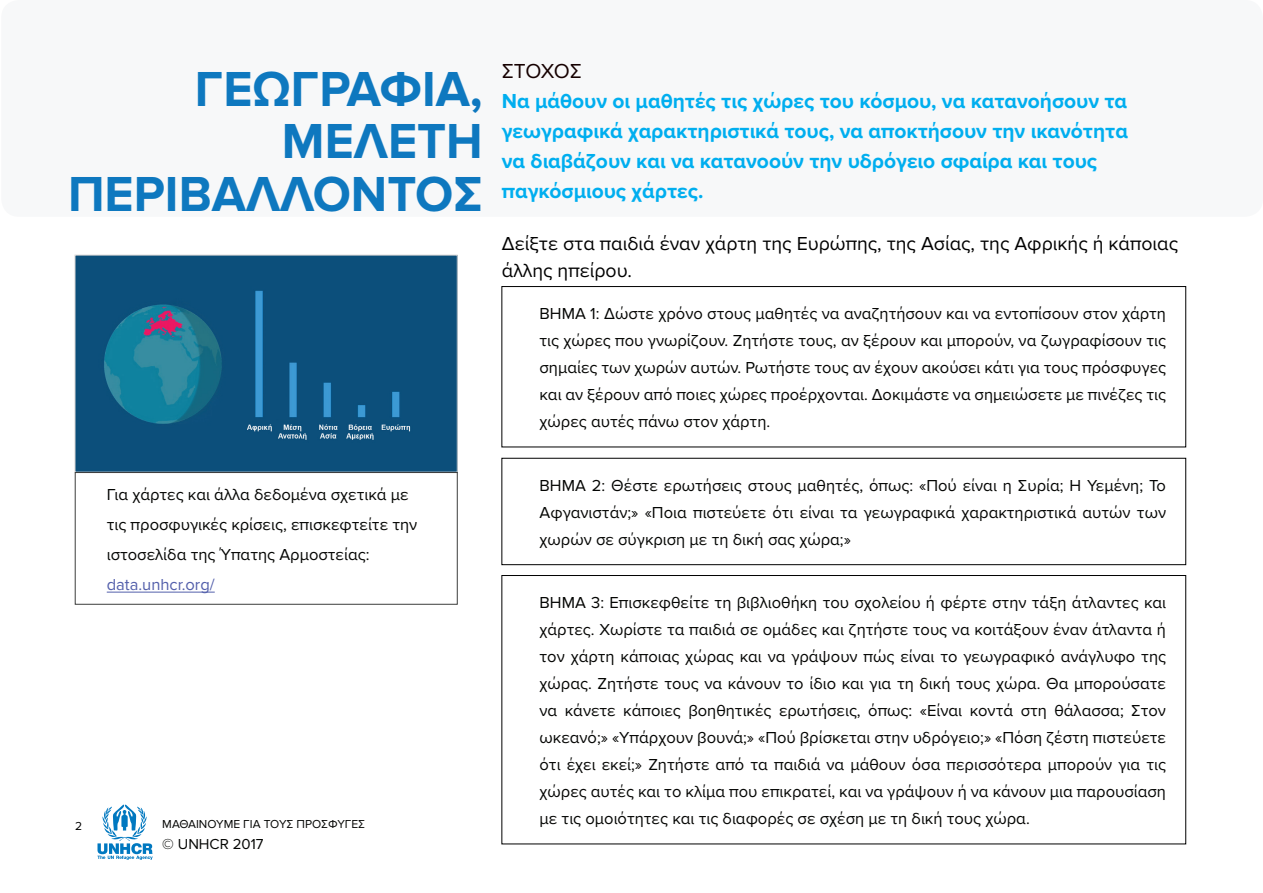
<style>
.page{position:relative;width:1263px;height:893px;background:#fff}
.page>*{position:absolute;margin:0;border:0;box-sizing:border-box;transform-origin:0 0}
.t1{font:700 51px/52.5px "Proxima Nova";color:#0e78bf;text-align:right}
.t2{font:700 21px/30px "Proxima Nova";color:#00aeef}
.t3{font:21px "Proxima Nova";letter-spacing:-.025em;color:#150000}
.t4{font:19.5px/27px "Proxima Nova";color:#000}
.t5{font:16.5px/27px "Proxima Nova";color:#040503;text-align:justify}
.t6{font:16.5px "Proxima Nova";color:#535fab}
.t7{font:15px "Proxima Nova";color:#040503}
.t8{font:12px "Proxima Nova";color:#040503}
.t9{font:12px "Proxima Nova";color:#000}
</style>
<div class="page">
<div style="left:1px;top:0;width:1262px;height:217px;background:#f4f5f6;border-radius:18px"></div>
<div style="left:502px;top:286px;width:684px;height:161px;border:1px solid #000"></div>
<div style="left:502px;top:458px;width:684px;height:107px;border:1px solid #000"></div>
<div style="left:502px;top:575px;width:684px;height:269px;border:1px solid #000"></div>
<img style="left:77px;top:257px;width:378px;height:213px">
<hr style="left:107px;top:592px;width:108px;height:1px;background:#535fab">
<div style="left:75px;top:472px;width:382px;height:132px;border:1px solid #3c3d3c"></div>
<svg style="left:97px;top:805px;width:56px;height:55px"></svg>
<h1 class="t1" style="left:68px;top:63px;width:416px">ΓΕΩΓΡΑΦΙΑ,<br>ΜΕΛΕΤΗ<br>ΠΕΡΙΒΑΛΛΟΝΤΟΣ</h1>
<p class="t5" style="left:107px;top:480px;width:312px;line-height:30px;text-align:left">Για χάρτες και άλλα δεδομένα σχετικά με τις προσφυγικές κρίσεις, επισκεφτείτε την ιστοσελίδα της Ύπατης Αρμοστείας:</p>
<p class="t6" style="left:107px;top:575px;width:109px">data.unhcr.org/</p>
<p class="t9" style="left:75px;top:819px;width:9px">2</p>
<p class="t8" style="left:162px;top:817px;width:204px">ΜΑΘΑΙΝΟΥΜΕ ΓΙΑ ΤΟΥΣ ΠΡΟΣΦΥΓΕΣ</p>
<p class="t7" style="left:162px;top:836px;width:103px">© UNHCR 2017</p>
<p class="t3" style="left:502px;top:59px;width:82px">ΣΤΟΧΟΣ</p>
<p class="t2" style="left:502px;top:86px;width:628px">Να μάθουν οι μαθητές τις χώρες του κόσμου, να κατανοήσουν τα γεωγραφικά χαρακτηριστικά τους, να αποκτήσουν την ικανότητα να διαβάζουν και να κατανοούν την υδρόγειο σφαίρα και τους παγκόσμιους χάρτες.</p>
<p class="t4" style="left:502px;top:230px;width:678px">Δείξτε στα παιδιά έναν χάρτη της Ευρώπης, της Ασίας, της Αφρικής ή κάποιας άλλης ηπείρου.</p>
<p class="t5" style="left:539px;top:301px;width:628px">ΒΗΜΑ 1: Δώστε χρόνο στους μαθητές να αναζητήσουν και να εντοπίσουν στον χάρτη τις χώρες που γνωρίζουν. Ζητήστε τους, αν ξέρουν και μπορούν, να ζωγραφίσουν τις σημαίες των χωρών αυτών. Ρωτήστε τους αν έχουν ακούσει κάτι για τους πρόσφυγες και αν ξέρουν από ποιες χώρες προέρχονται. Δοκιμάστε να σημειώσετε με πινέζες τις χώρες αυτές πάνω στον χάρτη.</p>
<p class="t5" style="left:539px;top:472px;width:628px">ΒΗΜΑ 2: Θέστε ερωτήσεις στους μαθητές, όπως: «Πού είναι η Συρία; Η Υεμένη; Το Αφγανιστάν;» «Ποια πιστεύετε ότι είναι τα γεωγραφικά χαρακτηριστικά αυτών των χωρών σε σύγκριση με τη δική σας χώρα;»</p>
<p class="t5" style="left:539px;top:589px;width:628px">ΒΗΜΑ 3: Επισκεφθείτε τη βιβλιοθήκη του σχολείου ή φέρτε στην τάξη άτλαντες και χάρτες. Χωρίστε τα παιδιά σε ομάδες και ζητήστε τους να κοιτάξουν έναν άτλαντα ή τον χάρτη κάποιας χώρας και να γράψουν πώς είναι το γεωγραφικό ανάγλυφο της χώρας. Ζητήστε τους να κάνουν το ίδιο και για τη δική τους χώρα. Θα μπορούσατε να κάνετε κάποιες βοηθητικές ερωτήσεις, όπως: «Είναι κοντά στη θάλασσα; Στον ωκεανό;» «Υπάρχουν βουνά;» «Πού βρίσκεται στην υδρόγειο;» «Πόση ζέστη πιστεύετε ότι έχει εκεί;» Ζητήστε από τα παιδιά να μάθουν όσα περισσότερα μπορούν για τις χώρες αυτές και το κλίμα που επικρατεί, και να γράψουν ή να κάνουν μια παρουσίαση με τις ομοιότητες και τις διαφορές σε σχέση με τη δική τους χώρα.</p>
</div>
